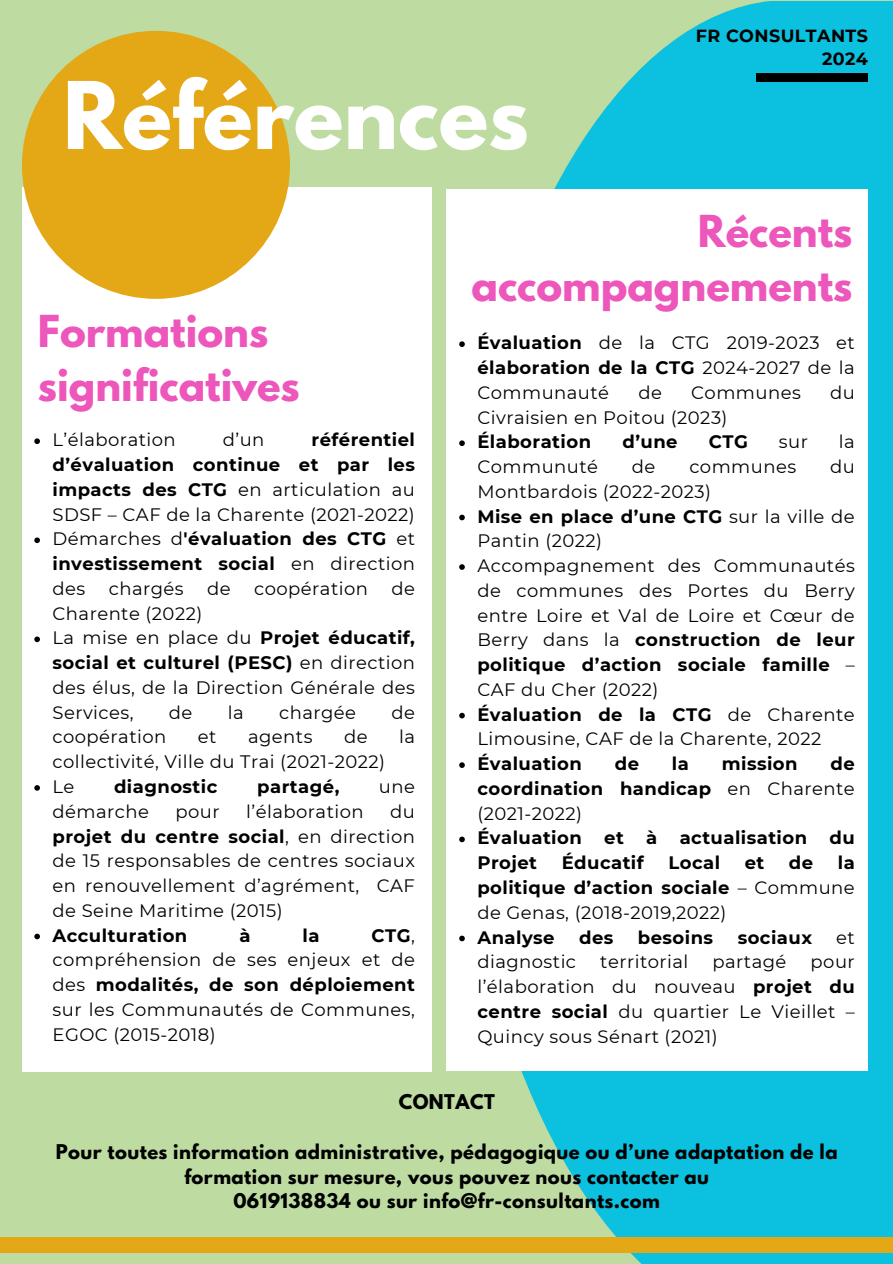
<style>
.page{position:relative;width:893px;height:1264px;background:#fff}
.page>*{position:absolute;margin:0;border:0;box-sizing:border-box;transform-origin:0 0}
.t1{font:700 82.5px "League Spartan";color:#fff}
.t2{font:700 39px/54px "League Spartan";color:#ed56bb;text-align:right}
.t3{font:18px/24.8px "Montserrat";letter-spacing:.025em;color:#000;text-align:justify}
.t4{font:700 18px/24.8px "Montserrat";letter-spacing:.025em;color:#000;text-align:justify}
.t5{font:700 18px/24.8px "League Spartan";letter-spacing:.025em;color:#000;text-align:center}
.t6{font:700 17.55px/23.7px "Montserrat";letter-spacing:.025em;color:#000;text-align:right}
.s1{font-weight:400}
.s2{font-weight:700}
</style>
<div class="page">
<div style="left:0;top:0;width:892px;height:1263px;background:#bedba1"></div>
<div style="left:22px;top:188px;width:409px;height:883px;background:#fff"></div>
<div style="left:22px;top:31px;width:268px;height:268px;background:#e4a816;border-radius:50%"></div>
<svg style="left:451px;top:1px;width:441px;height:1262px;fill:#0cc0df"></svg>
<div style="left:756px;top:74px;width:111px;height:7px;background:#000"></div>
<div style="left:0;top:1237px;width:892px;height:15px;background:#e4a816"></div>
<div style="left:447px;top:189px;width:420px;height:881px;background:#fff"></div>
<svg style="left:459px;top:341px;width:6px;height:6px"></svg>
<svg style="left:459px;top:440px;width:6px;height:6px"></svg>
<svg style="left:459px;top:514px;width:6px;height:6px"></svg>
<svg style="left:459px;top:564px;width:6px;height:6px"></svg>
<svg style="left:459px;top:712px;width:6px;height:6px"></svg>
<svg style="left:459px;top:762px;width:6px;height:6px"></svg>
<svg style="left:459px;top:836px;width:6px;height:6px"></svg>
<svg style="left:459px;top:935px;width:6px;height:6px"></svg>
<svg style="left:34px;top:438px;width:6px;height:6px"></svg>
<svg style="left:34px;top:537px;width:6px;height:6px"></svg>
<svg style="left:34px;top:636px;width:6px;height:6px"></svg>
<svg style="left:34px;top:785px;width:6px;height:5px"></svg>
<svg style="left:34px;top:933px;width:6px;height:6px"></svg>
<h3 class="t1" style="left:63px;top:75px;width:467px">Références</h3>
<p class="t6" style="left:695px;top:23px;width:174px">FR CONSULTANTS<br>2024</p>
<p class="t2" style="left:38px;top:309px;width:263px;text-align:left">Formations significatives</p>
<p class="t3" style="left:53px;top:427px;width:125px">L’élaboration</p>
<p class="t3" style="left:223px;top:427px;width:43px">d’un</p>
<p class="t4" style="left:53px;top:427px;width:364px;text-indent:259px">référentiel d’évaluation continue et par les impacts des CTG <span class="s1">en articulation au SDSF – CAF de la Charente (2021-2022)</span></p>
<p class="t4" style="left:53px;top:526px;width:364px"><span class="s1">Démarches d</span>'évaluation des CTG <span class="s1">et </span>investissement social <span class="s1">en direction des</span></p>
<p class="t3" style="left:109px;top:576px;width:76px">chargés</p>
<p class="t3" style="left:207px;top:576px;width:25px">de</p>
<p class="t3" style="left:254px;top:576px;width:115px">coopération</p>
<p class="t3" style="left:391px;top:576px;width:25px">de</p>
<p class="t3" style="left:53px;top:601px;width:151px">Charente (2022)</p>
<p class="t3" style="left:53px;top:625px;width:364px">La mise en place du <span class="s2">Projet éducatif, social et culturel (PESC)</span> en direction des élus, de la Direction Générale des Services,</p>
<p class="t3" style="left:169px;top:700px;width:25px">de</p>
<p class="t3" style="left:228px;top:700px;width:17px">la</p>
<p class="t3" style="left:279px;top:700px;width:78px">chargée</p>
<p class="t3" style="left:391px;top:700px;width:25px">de</p>
<p class="t3" style="left:53px;top:724px;width:115px">coopération</p>
<p class="t3" style="left:198px;top:724px;width:20px">et</p>
<p class="t3" style="left:248px;top:724px;width:66px">agents</p>
<p class="t3" style="left:344px;top:724px;width:25px">de</p>
<p class="t3" style="left:399px;top:724px;width:17px">la</p>
<p class="t3" style="left:53px;top:749px;width:334px">collectivité, Ville du Trai (2021-2022)</p>
<p class="t3" style="left:53px;top:774px;width:23px">Le</p>
<p class="t4" style="left:114px;top:774px;width:105px">diagnostic</p>
<p class="t4" style="left:257px;top:774px;width:84px">partagé,</p>
<p class="t3" style="left:379px;top:774px;width:38px">une</p>
<p class="t3" style="left:53px;top:799px;width:98px">démarche</p>
<p class="t3" style="left:175px;top:799px;width:46px">pour</p>
<p class="t3" style="left:246px;top:799px;width:119px">l’élaboration</p>
<p class="t3" style="left:53px;top:799px;width:364px;text-indent:337px">du <span class="s2">projet du centre social</span>, en direction de 15 responsables de centres sociaux en renouvellement d’agrément, CAF de Seine Maritime (2015)</p>
<p class="t4" style="left:53px;top:922px;width:136px">Acculturation</p>
<p class="t4" style="left:239px;top:922px;width:13px">à</p>
<p class="t4" style="left:302px;top:922px;width:18px">la</p>
<p class="t3" style="left:53px;top:922px;width:364px;text-indent:319px"><span class="s2">CTG</span>, compréhension de ses enjeux et de des <span class="s2">modalités, de son déploiement </span>sur les Communautés de Communes, EGOC (2015-2018)</p>
<p class="t2" style="left:471px;top:209px;width:382px">Récents accompagnements</p>
<h1 class="t3" style="left:477px;top:330px;width:379px"><span class="s2">Évaluation</span> de la CTG 2019-2023 et <span class="s2">élaboration de la CTG</span> 2024-2027 de la Communauté</h1>
<h1 class="t3" style="left:638px;top:380px;width:25px">de</h1>
<h1 class="t3" style="left:691px;top:380px;width:111px">Communes</h1>
<h1 class="t3" style="left:830px;top:380px;width:26px">du</h1>
<h1 class="t3" style="left:477px;top:404px;width:251px">Civraisien en Poitou (2023)</h1>
<h2 class="t4" style="left:477px;top:429px;width:115px">Élaboration</h2>
<h2 class="t4" style="left:622px;top:429px;width:57px">d’une</h2>
<h2 class="t4" style="left:708px;top:429px;width:41px">CTG</h2>
<h2 class="t3" style="left:778px;top:429px;width:31px">sur</h2>
<h2 class="t3" style="left:838px;top:429px;width:17px">la</h2>
<h2 class="t3" style="left:477px;top:454px;width:122px">Communuté</h2>
<h2 class="t3" style="left:632px;top:454px;width:25px">de</h2>
<h2 class="t3" style="left:689px;top:454px;width:108px">communes</h2>
<h2 class="t3" style="left:830px;top:454px;width:26px">du</h2>
<h2 class="t3" style="left:477px;top:479px;width:235px">Montbardois (2022-2023)</h2>
<p class="t3" style="left:477px;top:503px;width:379px"><span class="s2">Mise en place d’une CTG</span> sur la ville de<br>Pantin (2022)</p>
<p class="t3" style="left:477px;top:553px;width:379px">Accompagnement des Communautés de communes des Portes du Berry entre Loire et Val de Loire et Cœur de Berry dans la <span class="s2">construction de leur politique d’action sociale famille</span> – CAF du Cher (2022)</p>
<p class="t3" style="left:477px;top:701px;width:379px"><span class="s2">Évaluation de la CTG</span> de Charente<br>Limousine, CAF de la Charente, 2022</p>
<p class="t4" style="left:477px;top:751px;width:106px">Évaluation</p>
<p class="t4" style="left:614px;top:751px;width:26px">de</p>
<p class="t4" style="left:672px;top:751px;width:18px">la</p>
<p class="t4" style="left:721px;top:751px;width:77px">mission</p>
<p class="t4" style="left:477px;top:751px;width:379px;text-indent:353px">de coordination handicap <span class="s1">en Charente (2021-2022)</span></p>
<p class="t4" style="left:477px;top:825px;width:379px">Évaluation et à actualisation du<br>Projet</p>
<p class="t4" style="left:561px;top:850px;width:84px">Éducatif</p>
<p class="t4" style="left:668px;top:850px;width:53px">Local</p>
<p class="t4" style="left:744px;top:850px;width:21px">et</p>
<p class="t4" style="left:788px;top:850px;width:26px">de</p>
<p class="t3" style="left:477px;top:850px;width:379px;text-indent:360px"><span class="s2">la politique d’action sociale</span> – Commune de Genas, (2018-2019,2022)</p>
<h2 class="t4" style="left:477px;top:924px;width:79px">Analyse</h2>
<h2 class="t4" style="left:579px;top:924px;width:36px">des</h2>
<h2 class="t4" style="left:638px;top:924px;width:77px">besoins</h2>
<h2 class="t4" style="left:737px;top:924px;width:76px">sociaux</h2>
<h2 class="t3" style="left:836px;top:924px;width:20px">et</h2>
<h2 class="t3" style="left:477px;top:949px;width:100px">diagnostic</h2>
<h2 class="t3" style="left:600px;top:949px;width:90px">territorial</h2>
<h2 class="t3" style="left:712px;top:949px;width:75px">partagé</h2>
<h2 class="t3" style="left:477px;top:949px;width:379px;text-indent:333px">pour l’élaboration du nouveau <span class="s2">projet du centre social</span> du quartier Le Vieillet – Quincy sous Sénart (2021)</h2>
<p class="t5" style="left:398px;top:1091px;width:98px">CONTACT</p>
<p class="t5" style="left:56px;top:1141px;width:783px">Pour toutes information administrative, pédagogique ou d’une adaptation de la formation sur mesure, vous pouvez nous contacter au<br>0619138834 ou sur info@fr-consultants.com</p>
</div>
